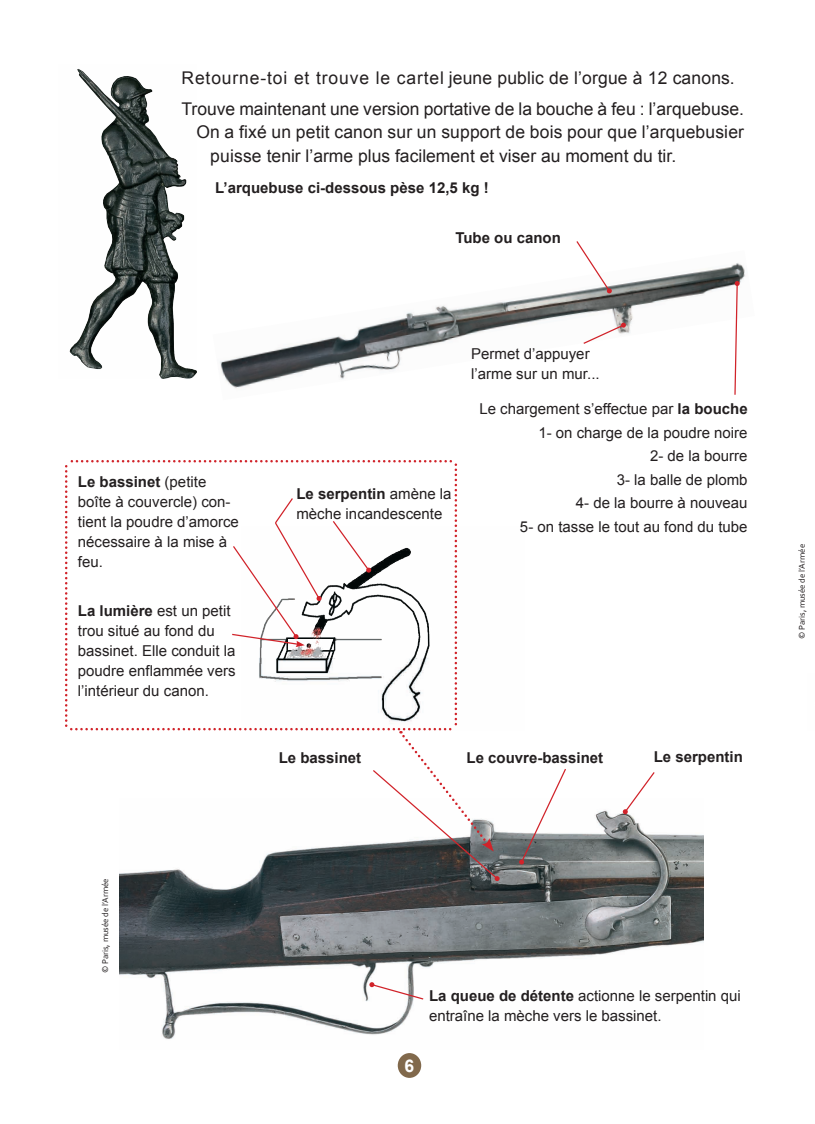
<style>
.page{position:relative;width:815px;height:1124px;background:#fff}
.page>*{position:absolute;margin:0;border:0;box-sizing:border-box;transform-origin:0 0}
.t1{font:17.5px/30.9px "Arial";letter-spacing:.01em;color:#231f20}
.t2{font:700 17.5px "Arial";color:#fff}
.t3{font:15px/20px "Arial";color:#231f20}
.t4{font:700 15px "Arial";color:#231f20}
.t5{font:8.75px "Corbel";color:#231f20}
.s1{font-weight:700}
</style>
<div class="page">
<div style="left:398px;top:1052px;width:23px;height:25px;background:#81694c;border-radius:50%"></div>
<img style="left:220px;top:263px;width:526px;height:126px">
<img style="left:120px;top:810px;width:584px;height:229px">
<svg style="left:734px;top:281px;width:6px;height:114px"></svg>
<svg style="left:582px;top:322px;width:44px;height:23px"></svg>
<svg style="left:369px;top:981px;width:56px;height:19px"></svg>
<svg style="left:519px;top:769px;width:48px;height:95px"></svg>
<svg style="left:623px;top:772px;width:33px;height:42px"></svg>
<svg style="left:575px;top:241px;width:37px;height:52px"></svg>
<img style="left:69px;top:69px;width:127px;height:309px">
<svg style="left:65px;top:460px;width:435px;height:421px"></svg>
<p class="t1" style="left:181px;top:62px;width:564px">Retourne-toi et trouve le cartel jeune public de l’orgue à 12 canons.<br>Trouve maintenant une version portative de la bouche à feu : l’arquebuse.</p>
<p class="t1" style="left:210px;top:120px;width:535px;line-height:23.8px;text-indent:-14px">On a fixé un petit canon sur un support de bois pour que l’arquebusier puisse tenir l’arme plus facilement et viser au moment du tir.</p>
<p class="t4" style="left:215px;top:178px;width:275px">L’arquebuse ci-dessous pèse 12,5 kg !</p>
<p class="t4" style="left:455px;top:228px;width:107px">Tube ou canon</p>
<p class="t3" style="left:78px;top:472px;width:162px"><span class="s1">Le bassinet</span> (petite boîte à couvercle) con&shy;tient la poudre d’amorce nécessaire à la mise à feu.</p>
<p class="t3" style="left:78px;top:601px;width:159px"><span class="s1">La lumière</span> est un petit trou situé au fond du bassinet. Elle conduit la poudre enflammée vers l’intérieur du canon.</p>
<p class="t3" style="left:296px;top:484px;width:157px"><span class="s1">Le serpentin</span> amène la mèche incandescente</p>
<p class="t3" style="left:471px;top:344px;width:130px">Permet d’appuyer l’arme sur un mur...</p>
<p class="t3" style="left:479px;top:397px;width:270px;line-height:23.5px;text-align:right">Le chargement s’effectue par <span class="s1">la bouche<br></span>1- on charge de la poudre noire<br>2- de la bourre<br>3- la balle de plomb<br>4- de la bourre à nouveau<br>5- on tasse le tout au fond du tube</p>
<p class="t4" style="left:279px;top:748px;width:84px">Le bassinet</p>
<p class="t4" style="left:467px;top:748px;width:138px">Le couvre-bassinet</p>
<p class="t4" style="left:654px;top:747px;width:91px">Le serpentin</p>
<p class="t5" style="left:100px;top:973px;width:96px;rotate:-90deg">© Paris, musée de l’Armée</p>
<p class="t2" style="left:404px;top:1053px;width:11px">6</p>
<p class="t3" style="left:429px;top:985px;width:313px"><span class="s1">La queue de détente</span> actionne le serpentin qui entraîne la mèche vers le bassinet.</p>
<p class="t5" style="left:797px;top:639px;width:96px;rotate:-90deg">© Paris, musée de l’Armée</p>
</div>
